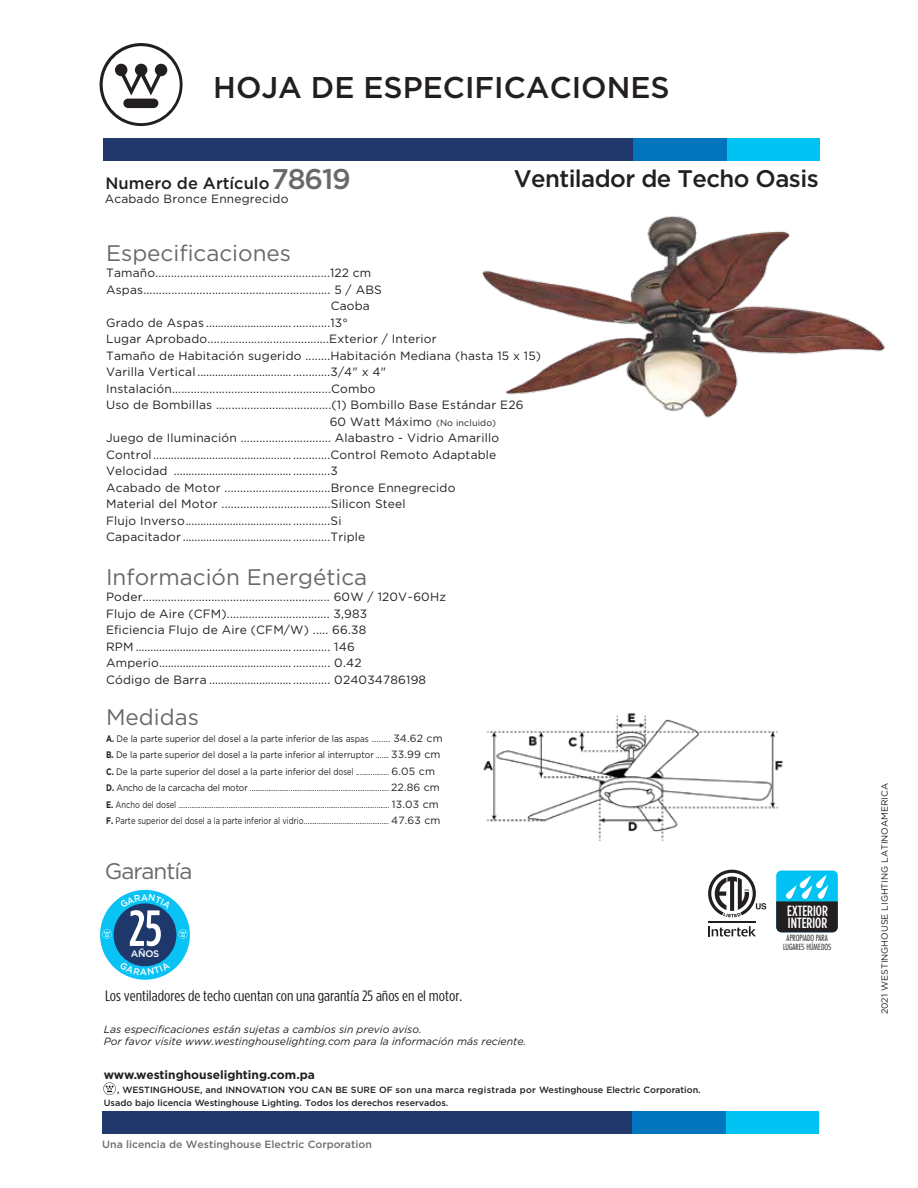
<style>
.page{position:relative;width:918px;height:1188px;background:#fff}
.page>*{position:absolute;margin:0;border:0;box-sizing:border-box;transform-origin:0 0}
.t1{font:500 50.7px "Gotham Condensed";color:#fff}
.t2{font:500 30px "Gotham";color:#231f20}
.t3{font:500 24px "Gotham";letter-spacing:-.025em;color:#231f20}
.t4{font:22.5px "Gotham";color:#67696b}
.t5{font:22.5px "Gotham";letter-spacing:-.045em;color:#67696b}
.t6{font:500 16.5px "Gotham";color:#231f20}
.t7{font:15px "Gotham Condensed";color:#231f20;scale:1.14 1}
.t8{font:500 14.85px/11.9px "Gotham Condensed";color:#fff}
.t9{font:12px/16.5px "Gotham";letter-spacing:.015em;color:#231f20}
.t10{font:700 12px "Gotham";color:#231f20}
.t11{font:italic 10.5px/12.6px "Gotham";color:#231f20}
.t12{font:500 10.5px "Gotham";color:#6d6e71}
.t13{font:9.45px/16.5px "Gotham";color:#231f20;scale:.9 1}
.t14{font:500 9.45px "Gotham";color:#fff}
.t15{font:500 9.3px "Gotham";color:#fff;scale:.95 1}
.t16{font:500 9px/13.5px "Gotham";color:#231f20}
.t17{font:9px "Gotham";color:#231f20}
.t18{font:300 condensed 8.25px "Futura";color:#231f20}
.s1{font-size:28.5px;color:#67696b}
.s2{font-size:9px}
.s3{font-weight:700}
.s4{font-size:10.5px}
</style>
<div class="page">
<svg style="left:100px;top:43px;width:83px;height:83px"></svg>
<div style="left:108px;top:138px;width:711px;height:23px;background:#00c2f3"></div>
<div style="left:103px;top:138px;width:624px;height:23px;background:#20386c"></div>
<div style="left:634px;top:138px;width:93px;height:23px;background:#0074bc"></div>
<svg style="left:103px;top:1082px;width:13px;height:13px"></svg>
<div style="left:107px;top:1111px;width:711px;height:23px;background:#00c2f3"></div>
<div style="left:102px;top:1111px;width:624px;height:23px;background:#20386c"></div>
<div style="left:633px;top:1111px;width:93px;height:23px;background:#0074bc"></div>
<img style="left:483px;top:713px;width:300px;height:128px">
<img style="left:481px;top:216px;width:405px;height:202px">
<svg style="left:708px;top:926px;width:48px;height:11px"></svg>
<hr style="left:708px;top:921px;width:48px;height:1px;background:#231f20">
<svg style="left:708px;top:870px;width:58px;height:47px"></svg>
<div style="left:776px;top:871px;width:62px;height:61px;background:#00c2f3;border-radius:5px"></div>
<svg style="left:776px;top:874px;width:62px;height:58px"></svg>
<div style="left:100px;top:890px;width:90px;height:90px;background:#09c3f4;border-radius:50%"></div>
<div style="left:114px;top:903px;width:62px;height:63px;background:#1f386b;border-radius:50%"></div>
<svg style="left:178px;top:929px;width:10px;height:10px"></svg>
<svg style="left:102px;top:929px;width:10px;height:10px"></svg>
<svg style="left:120px;top:961px;width:50px;height:15px"></svg>
<svg style="left:120px;top:894px;width:21px;height:14px"></svg>
<svg style="left:149px;top:894px;width:22px;height:15px"></svg>
<h2 class="t2" style="left:213px;top:68px;width:458px">HOJA DE ESPECIFICACIONES</h2>
<h3 class="t6" style="left:105px;top:172px;width:247px">Numero de Artículo<span class="s1">78619</span></h3>
<h3 class="t3" style="left:514px;top:163px;width:306px">Ventilador de Techo Oasis</h3>
<p class="t9" style="left:105px;top:191px;width:185px">Acabado Bronce Ennegrecido</p>
<h3 class="t4" style="left:106px;top:239px;width:186px">Especificaciones</h3>
<p class="t9" style="left:106px;top:265px;width:267px">Tamaño........................................................122 cm</p>
<p class="t9" style="left:106px;top:281px;width:277px">Aspas............................................................ 5 / ABS</p>
<p class="t9" style="left:331px;top:298px;width:41px">Caoba</p>
<p class="t9" style="left:106px;top:314px;width:243px">Grado de Aspas .........................................13°</p>
<p class="t9" style="left:106px;top:331px;width:332px">Lugar Aprobado.......................................Exterior / Interior</p>
<p class="t9" style="left:106px;top:347px;width:437px">Tamaño de Habitación sugerido ........Habitación Mediana (hasta 15 x 15)</p>
<p class="t9" style="left:106px;top:364px;width:282px">Varilla Vertical ............................................3/4" x 4"</p>
<p class="t9" style="left:106px;top:380px;width:271px">Instalación...................................................Combo</p>
<p class="t9" style="left:106px;top:397px;width:419px">Uso de Bombillas .....................................(1) Bombillo Base Estándar E26</p>
<p class="t9" style="left:330px;top:413px;width:168px">60 Watt Máximo <span class="s2">(No incluido)</span></p>
<p class="t9" style="left:106px;top:430px;width:394px">Juego de Iluminación ............................. Alabastro - Vidrio Amarillo</p>
<p class="t9" style="left:106px;top:446px;width:392px">Control...........................................................Control Remoto Adaptable</p>
<p class="t9" style="left:106px;top:463px;width:233px">Velocidad ....................................................3</p>
<p class="t9" style="left:106px;top:479px;width:351px">Acabado de Motor ..................................Bronce Ennegrecido</p>
<p class="t9" style="left:106px;top:496px;width:301px">Material del Motor ...................................Silicon Steel</p>
<p class="t9" style="left:106px;top:512px;width:237px">Flujo Inverso................................................Si</p>
<p class="t9" style="left:106px;top:529px;width:261px">Capacitador.................................................Triple</p>
<h3 class="t4" style="left:106px;top:563px;width:263px">Información Energética</h3>
<p class="t9" style="left:106px;top:589px;width:341px">Poder............................................................ 60W / 120V~60Hz Flujo de Aire (CFM)................................. 3,983<br>Eficiencia Flujo de Aire (CFM/W) ..... 66.38<br>RPM ................................................................. 146<br>Amperio......................................................... 0.42<br>Código de Barra ........................................ 024034786198</p>
<h3 class="t4" style="left:106px;top:703px;width:94px">Medidas</h3>
<p class="t13" style="left:106px;top:730px;width:376px"><span class="s3">A.</span> De la parte superior del dosel a la parte inferior de las as<span class="s2">pas ........</span> <span class="s4">34.62 cm </span><span class="s3">B.</span> De la parte superior del dosel a la parte inferior al interruptor ....... <span class="s4">33.99 cm </span><span class="s3">C.</span> De la parte superior del dosel a la parte inferior del dosel .................. <span class="s4">6.05 cm </span><span class="s3">D.</span> Ancho de la carcacha del motor ........................................................................... <span class="s4">22.86 cm </span><span class="s3">E.</span> Ancho del dosel .................................................................................................................. <span class="s4">13.03 cm </span><span class="s3">F.</span> Parte superior del dosel a la parte inferior al vidrio.............................................. <span class="s4">47.63 cm</span></p>
<h3 class="t5" style="left:105px;top:856px;width:89px">Garantía</h3>
<p class="t15" style="left:141px;top:891px;width:9px">A</p>
<h1 class="t1" style="left:129px;top:900px;width:35px">25</h1>
<p class="t14" style="left:131px;top:947px;width:30px">AÑOS</p>
<p class="t7" style="left:105px;top:987px;width:315px">Los ventiladores de techo cuentan con una garantía 25 años en el motor.</p>
<p class="t11" style="left:104px;top:1022px;width:424px">Las especificaciones están sujetas a cambios sin previo aviso.<br>Por favor visite www.westinghouselighting.com para la información más reciente.</p>
<p class="t10" style="left:104px;top:1067px;width:213px">www.westinghouselighting.com.pa</p>
<p class="t16" style="left:104px;top:1083px;width:598px;text-indent:13px">, WESTINGHOUSE, and INNOVATION YOU CAN BE SURE OF son una marca registrada por Westinghouse Electric Corporation.<br>Usado bajo licencia Westinghouse Lighting. Todos los derechos reservados.</p>
<p class="t12" style="left:102px;top:1137px;width:271px">Una licencia de Westinghouse Electric Corporation</p>
<p class="t8" style="left:787px;top:905px;width:42px">EXTERIOR<br>INTERIOR</p>
<p class="t18" style="left:787px;top:933px;width:43px">APROPIADO PARA</p>
<p class="t18" style="left:783px;top:942px;width:50px">LUGARES HÚMEDOS</p>
<p class="t17" style="left:879px;top:1014px;width:233px;rotate:-90deg">2021 WESTINGHOUSE LIGHTING LATINOAMERICA</p>
</div>
